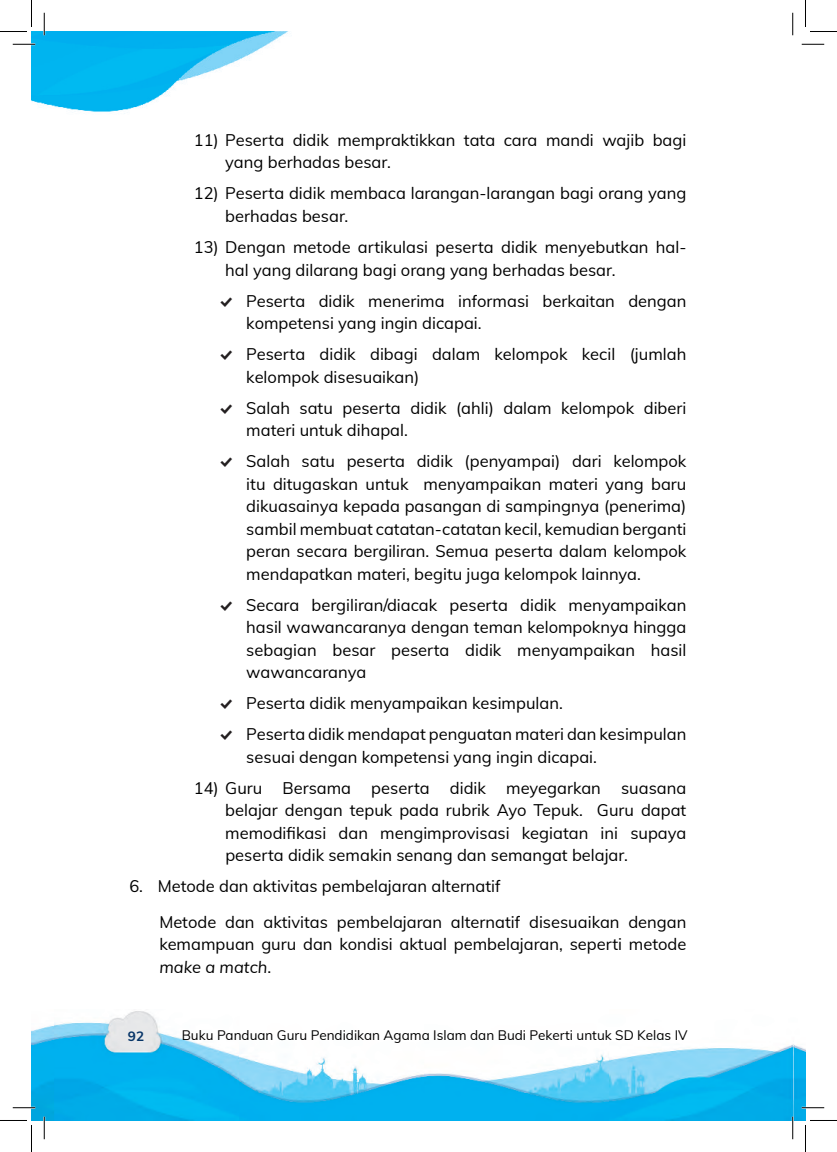
<style>
.page{position:relative;width:837px;height:1152px;background:#fff}
.page>*{position:absolute;margin:0;border:0;box-sizing:border-box;transform-origin:0 0}
.t1{font:16.5px/22.5px "Mulish";color:#000}
.t2{font:13.5px "Mulish";color:#000}
.t3{font:700 13.5px "Mulish";color:#073568}
.s1{font-family:"Modern Pictograms";color:#231f20}
.s2{font-style:italic}
</style>
<div class="page">
<img style="left:32px;top:1011px;width:773px;height:109px">
<img style="left:32px;top:32px;width:256px;height:82px">
<hr style="left:13px;top:43px;width:22px;height:2px;background:#fff">
<hr style="left:13px;top:1106px;width:22px;height:2px;background:#fff">
<hr style="left:802px;top:1106px;width:22px;height:2px;background:#fff">
<hr style="left:43px;top:13px;width:2px;height:22px;background:#fff">
<hr style="left:43px;top:1116px;width:2px;height:23px;background:#fff">
<hr style="left:792px;top:1116px;width:2px;height:23px;background:#fff">
<svg style="left:13px;top:44px;width:22px;height:1px"></svg>
<svg style="left:802px;top:44px;width:22px;height:1px"></svg>
<svg style="left:13px;top:1107px;width:22px;height:1px"></svg>
<svg style="left:802px;top:1107px;width:22px;height:1px"></svg>
<svg style="left:44px;top:13px;width:1px;height:22px"></svg>
<svg style="left:44px;top:1116px;width:1px;height:23px"></svg>
<svg style="left:792px;top:13px;width:1px;height:22px"></svg>
<svg style="left:792px;top:1116px;width:1px;height:23px"></svg>
<svg style="left:0;top:0;width:32px;height:32px"></svg>
<svg style="left:0;top:1120px;width:32px;height:32px"></svg>
<svg style="left:805px;top:0;width:32px;height:32px"></svg>
<svg style="left:805px;top:1120px;width:32px;height:32px"></svg>
<p class="t1" style="left:225px;top:128px;width:463px;text-indent:-31px">11) Peserta didik mempraktikkan tata cara mandi wajib bagi yang berhadas besar.</p>
<p class="t1" style="left:225px;top:181px;width:463px;text-indent:-31px">12) Peserta didik membaca larangan-larangan bagi orang yang berhadas besar.</p>
<p class="t1" style="left:225px;top:235px;width:463px;text-indent:-31px">13) Dengan metode artikulasi peserta didik menyebutkan hal&shy;hal yang dilarang bagi orang yang berhadas besar.</p>
<p class="t1" style="left:246px;top:288px;width:442px;text-indent:-27px"><span class="s1">%</span> Peserta didik menerima informasi berkaitan dengan kompetensi yang ingin dicapai.</p>
<p class="t1" style="left:246px;top:342px;width:441px;text-indent:-27px"><span class="s1">%</span> Peserta didik dibagi dalam kelompok kecil (jumlah kelompok disesuaikan)</p>
<p class="t1" style="left:246px;top:395px;width:442px;text-indent:-27px"><span class="s1">%</span> Salah satu peserta didik (ahli) dalam kelompok diberi materi untuk dihapal.</p>
<p class="t1" style="left:246px;top:449px;width:442px;text-align:justify;text-indent:-27px"><span class="s1">%</span> Salah satu peserta didik (penyampai) dari kelompok itu ditugaskan untuk menyampaikan materi yang baru dikuasainya kepada pasangan di sampingnya (penerima) sambil membuat catatan-catatan kecil, kemudian berganti peran secara bergiliran. Semua peserta dalam kelompok mendapatkan materi, begitu juga kelompok lainnya.</p>
<p class="t1" style="left:246px;top:592px;width:442px;text-align:justify;text-indent:-27px"><span class="s1">%</span> Secara bergiliran/diacak peserta didik menyampaikan hasil wawancaranya dengan teman kelompoknya hingga sebagian besar peserta didik menyampaikan hasil wawancaranya</p>
<p class="t1" style="left:219px;top:687px;width:468px;line-height:31px"><span class="s1">%</span> Peserta didik menyampaikan kesimpulan.<br><span class="s1">%</span> Peserta didik mendapat penguatan materi dan kesimpulan</p>
<p class="t1" style="left:246px;top:745px;width:352px">sesuai dengan kompetensi yang ingin dicapai.</p>
<p class="t1" style="left:225px;top:776px;width:463px;text-align:justify;text-indent:-31px">14) Guru Bersama peserta didik meyegarkan suasana belajar dengan tepuk pada rubrik Ayo Tepuk. Guru dapat memodifikasi dan mengimprovisasi kegiatan ini supaya peserta didik semakin senang dan semangat belajar.</p>
<p class="t1" style="left:159px;top:868px;width:529px;line-height:35.2px;text-indent:-30px">6. Metode dan aktivitas pembelajaran alternatif<br>Metode dan aktivitas pembelajaran alternatif disesuaikan dengan</p>
<p class="t1" style="left:159px;top:932px;width:529px">kemampuan guru dan kondisi aktual pembelajaran, seperti metode <span class="s2">make a match</span>.</p>
<p class="t3" style="left:128px;top:1026px;width:18px">92</p>
<p class="t2" style="left:182px;top:1025px;width:507px">Buku Panduan Guru Pendidikan Agama Islam dan Budi Pekerti untuk SD Kelas IV</p>
</div>
